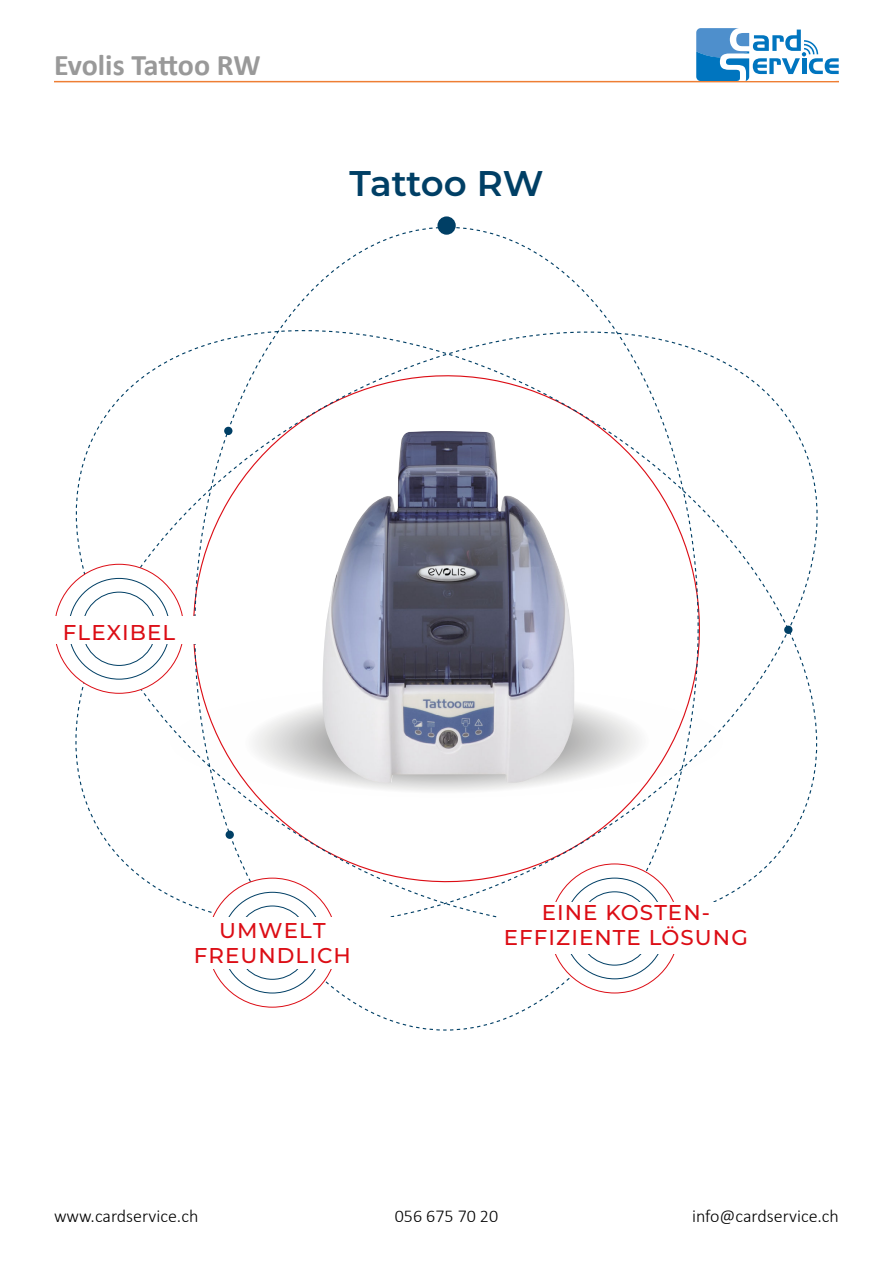
<style>
.page{position:relative;width:893px;height:1263px;background:#fff}
.page>*{position:absolute;margin:0;border:0;box-sizing:border-box;transform-origin:0 0}
.t1{font:600 35.7px "Montserrat";letter-spacing:-.005em;color:#003f65}
.t2{font:700 30px "Calibri";letter-spacing:-.01em;color:#999}
.t3{font:500 21.45px/25.7px "Montserrat";letter-spacing:.05em;color:#dc0d15;text-align:center}
.t4{font:300 18px "Calibri";color:#000}
</style>
<div class="page">
<hr style="left:54px;top:81px;width:785px;height:1px;background:#ee7e34">
<svg style="left:696px;top:28px;width:143px;height:53px"></svg>
<svg style="left:55px;top:298px;width:763px;height:661px"></svg>
<div style="left:437px;top:216px;width:19px;height:19px;background:#003f65;border-radius:50%"></div>
<div style="left:226px;top:830px;width:8px;height:9px;background:#003f65;border-radius:50%"></div>
<div style="left:224px;top:427px;width:8px;height:8px;background:#003f65;border-radius:50%"></div>
<div style="left:784px;top:626px;width:8px;height:8px;background:#003f65;border-radius:50%"></div>
<div style="left:208px;top:878px;width:129px;height:129px;background:#fff;border-radius:50%"></div>
<svg style="left:221px;top:891px;width:103px;height:103px"></svg>
<div style="left:550px;top:864px;width:129px;height:129px;background:#fff;border-radius:50%"></div>
<svg style="left:563px;top:877px;width:103px;height:103px"></svg>
<div style="left:55px;top:564px;width:129px;height:129px;background:#fff;border-radius:50%"></div>
<svg style="left:68px;top:578px;width:102px;height:102px"></svg>
<div style="left:151px;top:917px;width:243px;height:51px;background:#fff"></div>
<div style="left:497px;top:903px;width:235px;height:51px;background:#fff"></div>
<div style="left:33px;top:616px;width:173px;height:28px;background:#fff"></div>
<img style="left:322px;top:431px;width:252px;height:352px">
<h2 class="t2" style="left:54px;top:47px;width:208px">Evolis Tattoo RW</h2>
<h1 class="t1" style="left:350px;top:163px;width:196px">Tattoo RW</h1>
<p class="t3" style="left:63px;top:620px;width:114px">FLEXIBEL</p>
<p class="t3" style="left:194px;top:917px;width:159px">UMWELT<br>FREUNDLICH</p>
<p class="t3" style="left:504px;top:899px;width:246px">EINE KOSTEN-<br>EFFIZIENTE LÖSUNG</p>
<p class="t4" style="left:54px;top:1210px;width:146px">www.cardservice.ch</p>
<p class="t4" style="left:692px;top:1210px;width:148px">info@cardservice.ch</p>
<p class="t4" style="left:395px;top:1210px;width:105px">056 675 70 20</p>
</div>
